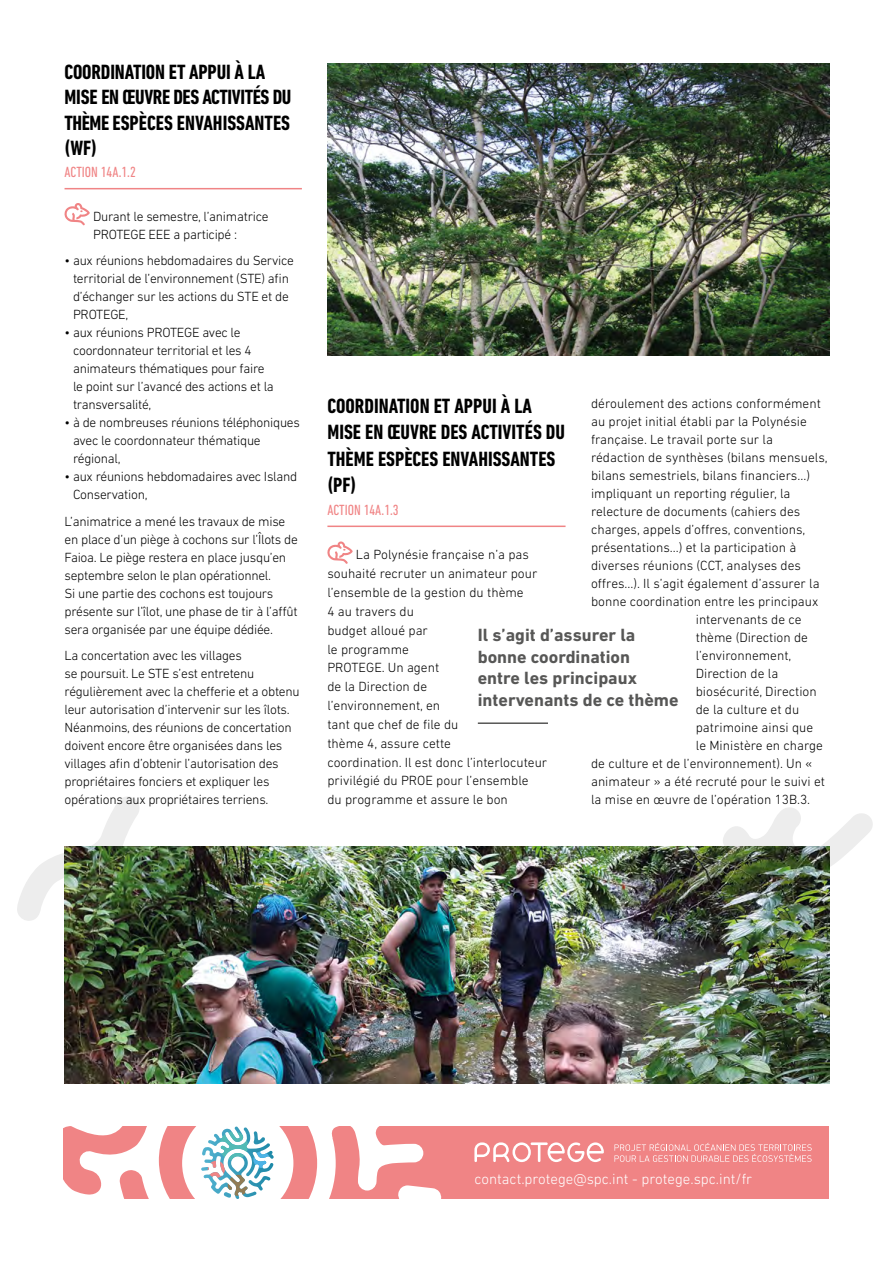
<style>
.page{position:relative;width:893px;height:1263px;background:#fff}
.page>*{position:absolute;margin:0;border:0;box-sizing:border-box;transform-origin:0 0}
.t1{font:700 condensed 21px/26.1px "DIN Next LT Pro";color:#000}
.t2{font:700 18px/21.6px "DIN Next LT Pro";color:#575756}
.t3{font:300 15px "DIN Next LT Pro";color:#fff}
.t4{font:condensed 15px "DIN Next LT Pro";color:#f08485}
.t5{font:300 13.5px/18px "DIN Next LT Pro";letter-spacing:-.02em;color:#000}
.t6{font:300 13.5px/18.9px "DIN Next LT Pro";color:#000}
</style>
<div class="page">
<svg style="left:718px;top:807px;width:155px;height:106px"></svg>
<svg style="left:17px;top:797px;width:130px;height:134px"></svg>
<div style="left:64px;top:1126px;width:765px;height:73px;background:#f08485"></div>
<svg style="left:64px;top:1126px;width:377px;height:73px"></svg>
<svg style="left:474px;top:1142px;width:130px;height:20px"></svg>
<svg style="left:614px;top:1143px;width:198px;height:19px"></svg>
<hr style="left:327px;top:526px;width:239px;height:1px;background:#f08485">
<svg style="left:327px;top:541px;width:26px;height:23px"></svg>
<hr style="left:478px;top:722px;width:70px;height:2px;background:#575756">
<hr style="left:65px;top:188px;width:237px;height:1px;background:#f08485">
<svg style="left:64px;top:203px;width:26px;height:22px"></svg>
<img style="left:327px;top:64px;width:502px;height:291px">
<img style="left:65px;top:847px;width:764px;height:237px">
<h1 class="t1" style="left:65px;top:59px;width:228px;line-height:25.2px">COORDINATION ET APPUI À LA<br>MISE EN ŒUVRE DES ACTIVITÉS DU<br>THÈME ESPÈCES ENVAHISSANTES (WF)</h1>
<p class="t4" style="left:65px;top:164px;width:73px">ACTION 14A.1.2</p>
<p class="t5" style="left:93px;top:207px;width:177px">Durant le semestre, l’animatrice<br>PROTEGE EEE a participé :</p>
<p class="t5" style="left:73px;top:252px;width:222px;text-indent:-8px">• aux réunions hebdomadaires du Service territorial de l’environnement (STE) afin d’échanger sur les actions du STE et de<br>PROTEGE,</p>
<p class="t5" style="left:73px;top:324px;width:202px;text-indent:-8px">• aux réunions PROTEGE avec le coordonnateur territorial et les 4 animateurs thématiques pour faire le point sur l’avancé des actions et la transversalité,</p>
<p class="t5" style="left:73px;top:414px;width:228px;text-indent:-8px">• à de nombreuses réunions téléphoniques avec le coordonnateur thématique régional,</p>
<p class="t5" style="left:73px;top:468px;width:226px;text-indent:-8px">• aux réunions hebdomadaires avec Island<br>Conservation,</p>
<p class="t5" style="left:65px;top:512px;width:235px">L’animatrice a mené les travaux de mise en place d’un piège à cochons sur l’Îlots de Faioa. Le piège restera en place jusqu’en septembre selon le plan opérationnel.<br>Si une partie des cochons est toujours présente sur l’îlot, une phase de tir à l’affût sera organisée par une équipe dédiée.</p>
<p class="t5" style="left:65px;top:646px;width:237px">La concertation avec les villages<br>se poursuit. Le STE s’est entretenu régulièrement avec la chefferie et a obtenu leur autorisation d’intervenir sur les îlots.<br>Néanmoins, des réunions de concertation doivent encore être organisées dans les villages afin d’obtenir l’autorisation des propriétaires fonciers et expliquer les opérations aux propriétaires terriens.</p>
<h1 class="t1" style="left:327px;top:393px;width:239px">COORDINATION ET APPUI À LA<br>MISE EN ŒUVRE DES ACTIVITÉS DU<br>THÈME ESPÈCES ENVAHISSANTES (PF)</h1>
<p class="t4" style="left:327px;top:501px;width:73px">ACTION 14A.1.3</p>
<p class="t6" style="left:327px;top:545px;width:221px;text-indent:29px">La Polynésie française n’a pas souhaité recruter un animateur pour l’ensemble de la gestion du thème<br>4 au travers du<br>budget alloué par<br>le programme<br>PROTEGE. Un agent<br>de la Direction de<br>l’environnement, en<br>tant que chef de file du<br>thème 4, assure cette<br>coordination. Il est donc l’interlocuteur privilégié du PROE pour l’ensemble<br>du programme et assure le bon</p>
<p class="t6" style="left:591px;top:393px;width:231px">déroulement des actions conformément</p>
<p class="t6" style="left:591px;top:411px;width:217px">au projet initial établi par la Polynésie</p>
<p class="t6" style="left:591px;top:429px;width:183px">française. Le travail porte sur la</p>
<p class="t6" style="left:591px;top:447px;width:238px">rédaction de synthèses (bilans mensuels,</p>
<p class="t6" style="left:591px;top:465px;width:220px">bilans semestriels, bilans financiers...)</p>
<p class="t6" style="left:591px;top:483px;width:201px">impliquant un reporting régulier, la</p>
<p class="t6" style="left:591px;top:501px;width:211px">relecture de documents (cahiers des</p>
<p class="t6" style="left:591px;top:519px;width:216px">charges, appels d’offres, conventions,</p>
<p class="t6" style="left:591px;top:537px;width:207px">présentations...) et la participation à</p>
<p class="t6" style="left:591px;top:555px;width:211px">diverses réunions (CCT, analyses des</p>
<p class="t6" style="left:591px;top:573px;width:230px">offres...). Il s’agit également d’assurer la</p>
<p class="t6" style="left:591px;top:591px;width:229px">bonne coordination entre les principaux</p>
<p class="t6" style="left:696px;top:609px;width:107px">intervenants de ce</p>
<p class="t6" style="left:696px;top:627px;width:114px">thème (Direction de</p>
<p class="t6" style="left:696px;top:645px;width:97px">l’environnement,</p>
<p class="t6" style="left:696px;top:663px;width:84px">Direction de la</p>
<p class="t6" style="left:696px;top:681px;width:122px">biosécurité, Direction</p>
<p class="t6" style="left:696px;top:699px;width:105px">de la culture et du</p>
<p class="t6" style="left:696px;top:717px;width:119px">patrimoine ainsi que</p>
<p class="t6" style="left:696px;top:735px;width:129px">le Ministère en charge</p>
<p class="t6" style="left:591px;top:753px;width:223px">de culture et de l’environnement). Un «</p>
<p class="t6" style="left:591px;top:771px;width:235px">animateur » a été recruté pour le suivi et</p>
<p class="t6" style="left:591px;top:789px;width:221px">la mise en œuvre de l’opération 13B.3.</p>
<h2 class="t2" style="left:478px;top:624px;width:202px">Il s’agit d’assurer la bonne coordination<br>entre les principaux intervenants de ce thème</h2>
<p class="t3" style="left:474px;top:1170px;width:279px">contact.protege@spc.int - protege.spc.int/fr</p>
</div>
